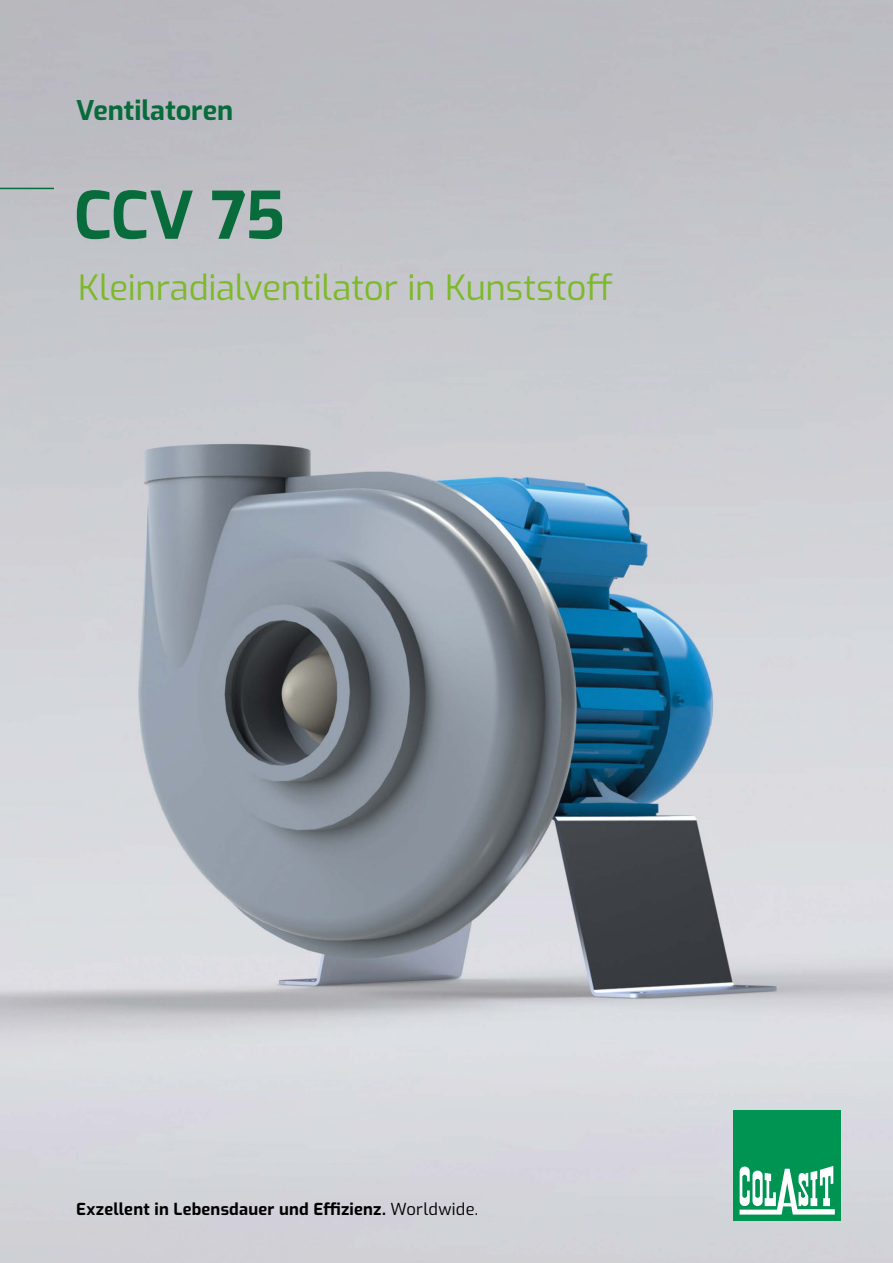
<style>
.page{position:relative;width:893px;height:1263px;background:#fff}
.page>*{position:absolute;margin:0;border:0;box-sizing:border-box;transform-origin:0 0}
.t1{font:700 65.1px "Exo";color:#086b3b}
.t2{font:34.8px "Exo";letter-spacing:-.005em;color:#7db928}
.t3{font:700 27px "Exo";color:#086b3b}
.t4{font:700 16.5px "Exo";letter-spacing:.015em;color:#000}
.s1{font-weight:400}
</style>
<div class="page">
<img style="left:0;top:0;width:893px;height:1263px">
<hr style="left:0;top:188px;width:54px;height:1px;background:#086b3b">
<div style="left:733px;top:1110px;width:108px;height:111px;background:#009453"></div>
<svg style="left:740px;top:1166px;width:95px;height:48px"></svg>
<h3 class="t3" style="left:76px;top:90px;width:159px">Ventilatoren</h3>
<h1 class="t1" style="left:74px;top:166px;width:213px">CCV 75</h1>
<h2 class="t2" style="left:78px;top:261px;width:537px">Kleinradialventilator in Kunststoff</h2>
<p class="t4" style="left:76px;top:1197px;width:404px">Exzellent in Lebensdauer und Effizienz. <span class="s1">Worldwide.</span></p>
</div>
